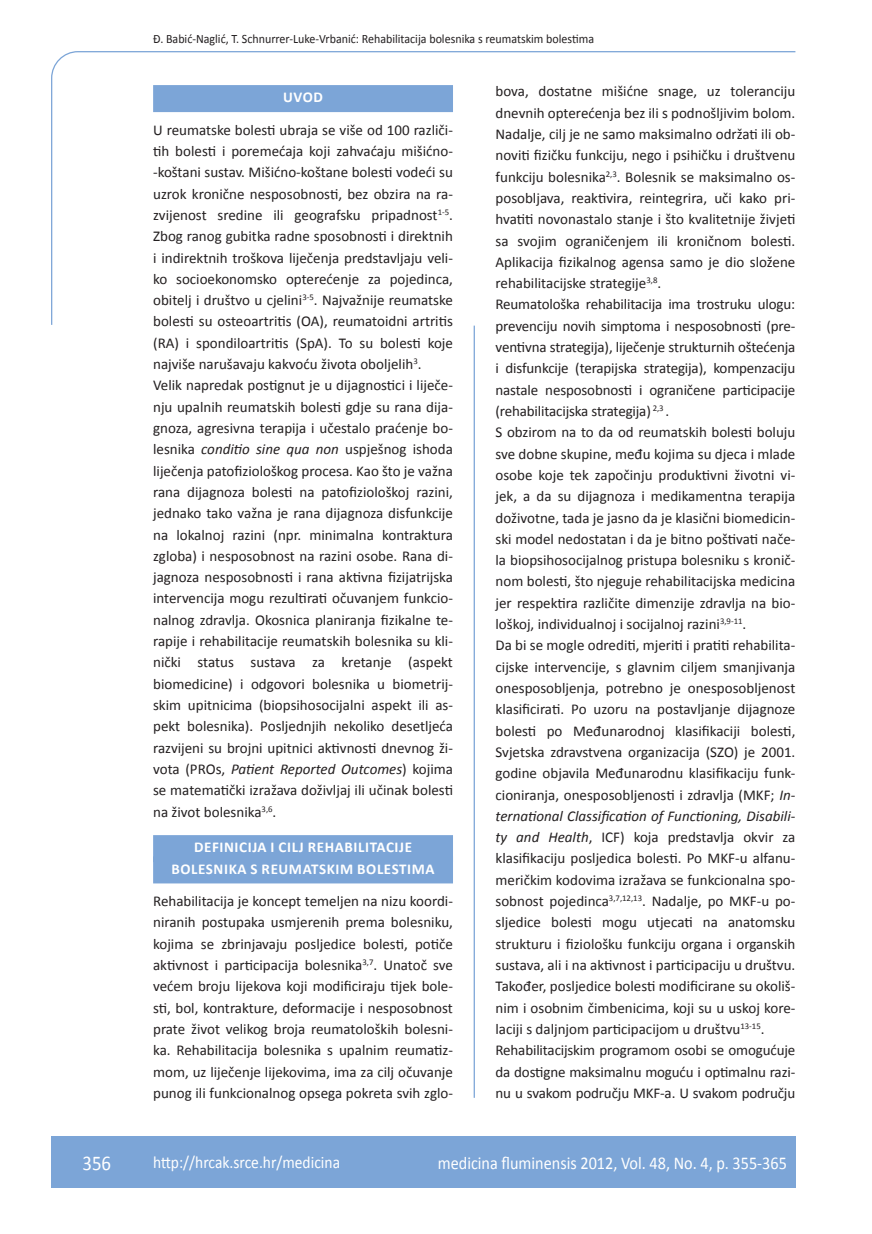
<style>
.page{position:relative;width:872px;height:1234px;background:#fff}
.page>*{position:absolute;margin:0;border:0;box-sizing:border-box;transform-origin:0 0}
.t1{font:21px "Calibri";color:#fff;scale:.9 1}
.t2{font:18px "Calibri";color:#fff;scale:.9 1}
.t3{font:17.25px "Calibri";color:#fff;scale:.9 1}
.osnovni_tekst{font:15px/21.3px "Calibri";color:#231f20;text-align:justify}
.naslov_ruler{font:700 15px "Calibri";letter-spacing:.04em;color:#fff}
.glava{font:12.75px "Calibri";color:#231f20;scale:.94 1}
.s1{font-style:italic}
</style>
<div class="page">
<svg style="left:51px;top:51px;width:745px;height:274px"></svg>
<hr style="left:473px;top:325px;width:2px;height:772px;background:#7ca5d7">
<div style="left:51px;top:1135px;width:744px;height:51px;background:#7ca5d7"></div>
<div style="left:153px;top:85px;width:300px;height:27px;background:#7ca5d7"></div>
<div style="left:153px;top:835px;width:300px;height:27px;background:#7ca5d7"></div>
<div style="left:153px;top:856px;width:300px;height:27px;background:#7ca5d7"></div>
<p class="glava" style="left:153px;top:30px;width:470px">Đ. Babić-Naglić, T. Schnurrer-Luke-Vrbanić: Rehabilitacija bolesnika s reumatskim bolestima</p>
<p class="naslov_ruler" style="left:283px;top:88px;width:41px">UVOD</p>
<p class="osnovni_tekst" style="left:153px;top:118px;width:301px">U reumatske bolesti ubraja se više od 100 različi&shy;tih bolesti i poremećaja koji zahvaćaju mišićno--koštani sustav. Mišićno-koštane bolesti vodeći su uzrok kronične nesposobnosti, bez obzira na ra&shy;zvijenost sredine ili geografsku pripadnost<sup>1-5</sup>.<br>Zbog ranog gubitka radne sposobnosti i direktnih i indirektnih troškova liječenja predstavljaju veli&shy;ko socioekonomsko opterećenje za pojedinca, obitelj i društvo u cjelini<sup>3-5</sup>. Najvažnije reumatske bolesti su osteoartritis (OA), reumatoidni artritis (RA) i spondiloartritis (SpA). To su bolesti koje najviše narušavaju kakvoću života oboljelih<sup>3</sup>.</p>
<p class="osnovni_tekst" style="left:153px;top:374px;width:301px">Velik napredak postignut je u dijagnostici i liječe&shy;nju upalnih reumatskih bolesti gdje su rana dija&shy;gnoza, agresivna terapija i učestalo praćenje bo&shy;lesnika <span class="s1">conditio sine qua non</span> uspješnog ishoda liječenja patofiziološkog procesa. Kao što je važna rana dijagnoza bolesti na patofiziološkoj razini, jednako tako važna je rana dijagnoza disfunkcije na lokalnoj razini (npr. minimalna kontraktura zgloba) i nesposobnost na razini osobe. Rana di&shy;jagnoza nesposobnosti i rana aktivna fizijatrijska intervencija mogu rezultirati očuvanjem funkcio&shy;nalnog zdravlja. Okosnica planiranja fizikalne te&shy;rapije i rehabilitacije reumatskih bolesnika su kli&shy;nički status sustava za kretanje (aspekt biomedicine) i odgovori bolesnika u biometrij&shy;skim upitnicima (biopsihosocijalni aspekt ili as&shy;pekt bolesnika). Posljednjih nekoliko desetljeća razvijeni su brojni upitnici aktivnosti dnevnog ži&shy;vota (PROs, <span class="s1">Patient Reported Outcomes</span>) kojima se matematički izražava doživljaj ili učinak bolesti na život bolesnika<sup>3,6</sup>.</p>
<p class="naslov_ruler" style="left:194px;top:837px;width:219px">DEFINICIJA I CILJ REHABILITACIJE</p>
<p class="naslov_ruler" style="left:171px;top:859px;width:265px">BOLESNIKA S REUMATSKIM BOLESTIMA</p>
<p class="osnovni_tekst" style="left:153px;top:889px;width:301px">Rehabilitacija je koncept temeljen na nizu koordi&shy;niranih postupaka usmjerenih prema bolesniku, kojima se zbrinjavaju posljedice bolesti, potiče aktivnost i participacija bolesnika<sup>3,7</sup>. Unatoč sve većem broju lijekova koji modificiraju tijek bole&shy;sti, bol, kontrakture, deformacije i nesposobnost prate život velikog broja reumatoloških bolesni&shy;ka. Rehabilitacija bolesnika s upalnim reumatiz&shy;mom, uz liječenje lijekovima, ima za cilj očuvanje punog ili funkcionalnog opsega pokreta svih zglo-</p>
<p class="osnovni_tekst" style="left:495px;top:80px;width:301px">bova, dostatne mišićne snage, uz toleranciju dnevnih opterećenja bez ili s podnošljivim bolom.<br>Nadalje, cilj je ne samo maksimalno održati ili ob&shy;noviti fizičku funkciju, nego i psihičku i društvenu funkciju bolesnika<sup>2,3</sup>. Bolesnik se maksimalno os&shy;posobljava, reaktivira, reintegrira, uči kako pri&shy;hvatiti novonastalo stanje i što kvalitetnije živjeti sa svojim ograničenjem ili kroničnom bolesti.<br>Aplikacija fizikalnog agensa samo je dio složene rehabilitacijske strategije<sup>3,8</sup>.</p>
<p class="osnovni_tekst" style="left:495px;top:293px;width:301px">Reumatološka rehabilitacija ima trostruku ulogu: prevenciju novih simptoma i nesposobnosti (pre&shy;ventivna strategija), liječenje strukturnih oštećenja i disfunkcije (terapijska strategija), kompenzaciju nastale nesposobnosti i ograničene participacije (rehabilitacijska strategija) <sup>2,3</sup> .</p>
<p class="osnovni_tekst" style="left:495px;top:421px;width:301px">S obzirom na to da od reumatskih bolesti boluju sve dobne skupine, među kojima su djeca i mlade osobe koje tek započinju produktivni životni vi&shy;jek, a da su dijagnoza i medikamentna terapija doživotne, tada je jasno da je klasični biomedicin&shy;ski model nedostatan i da je bitno poštivati nače&shy;la biopsihosocijalnog pristupa bolesniku s kronič&shy;nom bolesti, što njeguje rehabilitacijska medicina jer respektira različite dimenzije zdravlja na bio&shy;loškoj, individualnoj i socijalnoj razini<sup>3,9-11</sup>.</p>
<p class="osnovni_tekst" style="left:495px;top:634px;width:301px">Da bi se mogle odrediti, mjeriti i pratiti rehabilita&shy;cijske intervencije, s glavnim ciljem smanjivanja onesposobljenja, potrebno je onesposobljenost klasificirati. Po uzoru na postavljanje dijagnoze bolesti po Međunarodnoj klasifikaciji bolesti, Svjetska zdravstvena organizacija (SZO) je 2001. godine objavila Međunarodnu klasifikaciju funk&shy;cioniranja, onesposobljenosti i zdravlja (MKF; <span class="s1">In&shy;ternational Classification of Functioning, Disabili&shy;ty and Health</span>, ICF) koja predstavlja okvir za klasifikaciju posljedica bolesti. Po MKF-u alfanu&shy;meričkim kodovima izražava se funkcionalna spo&shy;sobnost pojedinca<sup>3,7,12,13</sup>. Nadalje, po MKF-u po&shy;sljedice bolesti mogu utjecati na anatomsku strukturu i fiziološku funkciju organa i organskih sustava, ali i na aktivnost i participaciju u društvu.<br>Također, posljedice bolesti modificirane su okoliš&shy;nim i osobnim čimbenicima, koji su u uskoj kore&shy;laciji s daljnjom participacijom u društvu<sup>13-15</sup>.</p>
<p class="osnovni_tekst" style="left:495px;top:1038px;width:301px">Rehabilitacijskim programom osobi se omogućuje da dostigne maksimalnu moguću i optimalnu razi&shy;nu u svakom području MKF-a. U svakom području</p>
<p class="t1" style="left:82px;top:1149px;width:33px">356</p>
<p class="t3" style="left:153px;top:1150px;width:209px">http://hrcak.srce.hr/medicina</p>
<p class="t2" style="left:438px;top:1151px;width:389px">medicina fluminensis 2012, Vol. 48, No. 4, p. 355-365</p>
</div>
